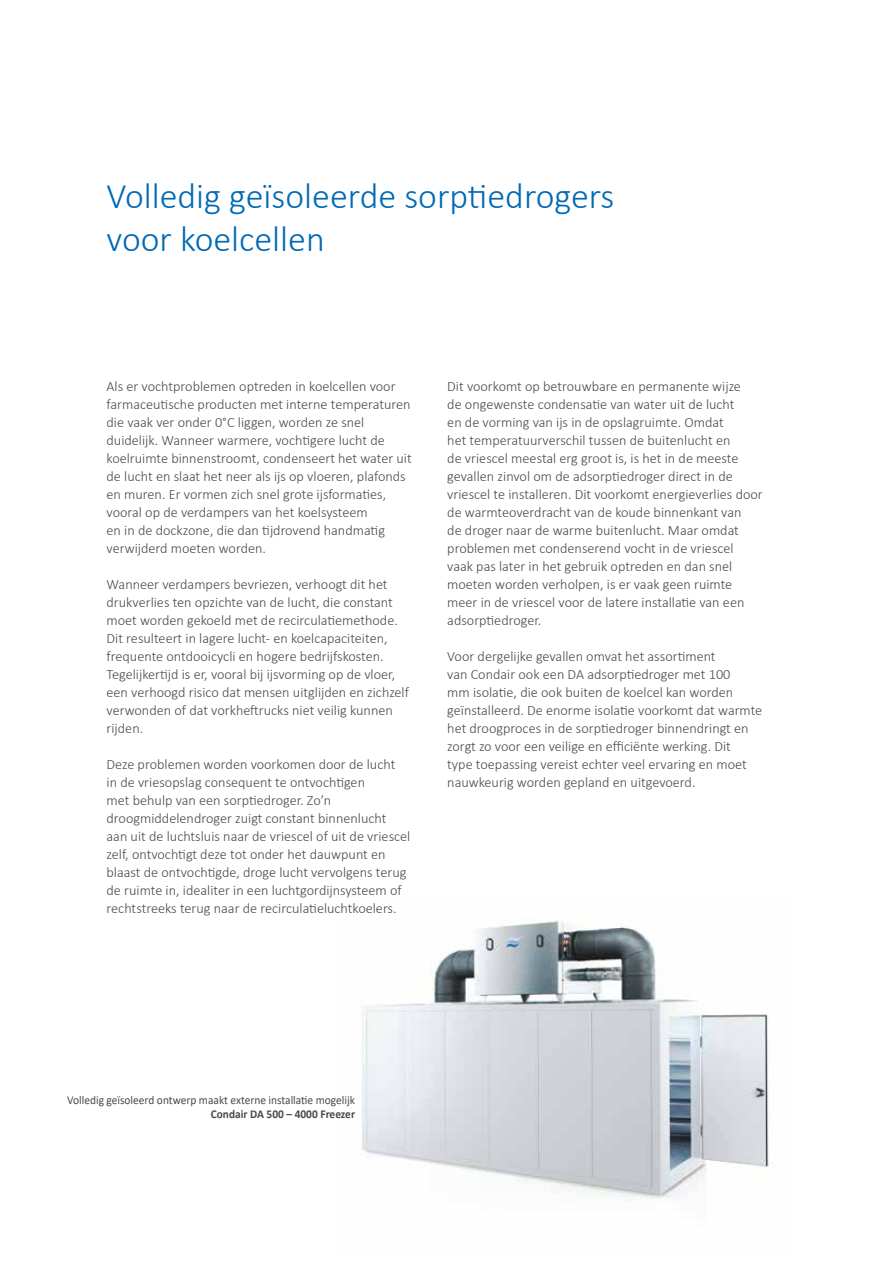
<style>
.page{position:relative;width:893px;height:1263px;background:#fff}
.page>*{position:absolute;margin:0;border:0;box-sizing:border-box;transform-origin:0 0}
.t1{font:300 36px/43.2px "Calibri";color:#0069b4}
.t2{font:300 14.25px/18px "Calibri";color:#4a4a49}
.t3{font:12px "Calibri";color:#4a4a49;scale:.95 1}
.t4{font:700 12px "Calibri";color:#4a4a49;scale:.95 1}
</style>
<div class="page">
<img style="left:362px;top:920px;width:407px;height:282px">
<h1 class="t1" style="left:107px;top:174px;width:509px">Volledig geïsoleerde sorptiedrogers voor koelcellen</h1>
<p class="t2" style="left:107px;top:377px;width:307px">Als er vochtproblemen optreden in koelcellen voor farmaceutische producten met interne temperaturen die vaak ver onder 0°C liggen, worden ze snel duidelijk. Wanneer warmere, vochtigere lucht de koelruimte binnenstroomt, condenseert het water uit de lucht en slaat het neer als ijs op vloeren, plafonds en muren. Er vormen zich snel grote ijsformaties, vooral op de verdampers van het koelsysteem<br>en in de dockzone, die dan tijdrovend handmatig verwijderd moeten worden.</p>
<p class="t2" style="left:107px;top:575px;width:304px">Wanneer verdampers bevriezen, verhoogt dit het drukverlies ten opzichte van de lucht, die constant moet worden gekoeld met de recirculatiemethode.<br>Dit resulteert in lagere lucht- en koelcapaciteiten, frequente ontdooicycli en hogere bedrijfskosten.<br>Tegelijkertijd is er, vooral bij ijsvorming op de vloer, een verhoogd risico dat mensen uitglijden en zichzelf verwonden of dat vorkheftrucks niet veilig kunnen rijden.</p>
<p class="t2" style="left:107px;top:755px;width:305px">Deze problemen worden voorkomen door de lucht<br>in de vriesopslag consequent te ontvochtigen<br>met behulp van een sorptiedroger. Zo’n droogmiddelendroger zuigt constant binnenlucht aan uit de luchtsluis naar de vriescel of uit de vriescel zelf, ontvochtigt deze tot onder het dauwpunt en blaast de ontvochtigde, droge lucht vervolgens terug de ruimte in, idealiter in een luchtgordijnsysteem of rechtstreeks terug naar de recirculatieluchtkoelers.</p>
<p class="t2" style="left:447px;top:377px;width:317px">Dit voorkomt op betrouwbare en permanente wijze<br>de ongewenste condensatie van water uit de lucht<br>en de vorming van ijs in de opslagruimte. Omdat<br>het temperatuurverschil tussen de buitenlucht en<br>de vriescel meestal erg groot is, is het in de meeste gevallen zinvol om de adsorptiedroger direct in de vriescel te installeren. Dit voorkomt energieverlies door de warmteoverdracht van de koude binnenkant van<br>de droger naar de warme buitenlucht. Maar omdat problemen met condenserend vocht in de vriescel vaak pas later in het gebruik optreden en dan snel moeten worden verholpen, is er vaak geen ruimte meer in de vriescel voor de latere installatie van een adsorptiedroger.</p>
<p class="t2" style="left:447px;top:647px;width:317px">Voor dergelijke gevallen omvat het assortiment<br>van Condair ook een DA adsorptiedroger met 100<br>mm isolatie, die ook buiten de koelcel kan worden geïnstalleerd. De enorme isolatie voorkomt dat warmte het droogproces in de sorptiedroger binnendringt en zorgt zo voor een veilige en efficiënte werking. Dit<br>type toepassing vereist echter veel ervaring en moet nauwkeurig worden gepland en uitgevoerd.</p>
<p class="t3" style="left:67px;top:1092px;width:305px">Volledig geïsoleerd ontwerp maakt externe installatie mogelijk</p>
<p class="t4" style="left:211px;top:1106px;width:153px">Condair DA 500 – 4000 Freezer</p>
</div>
